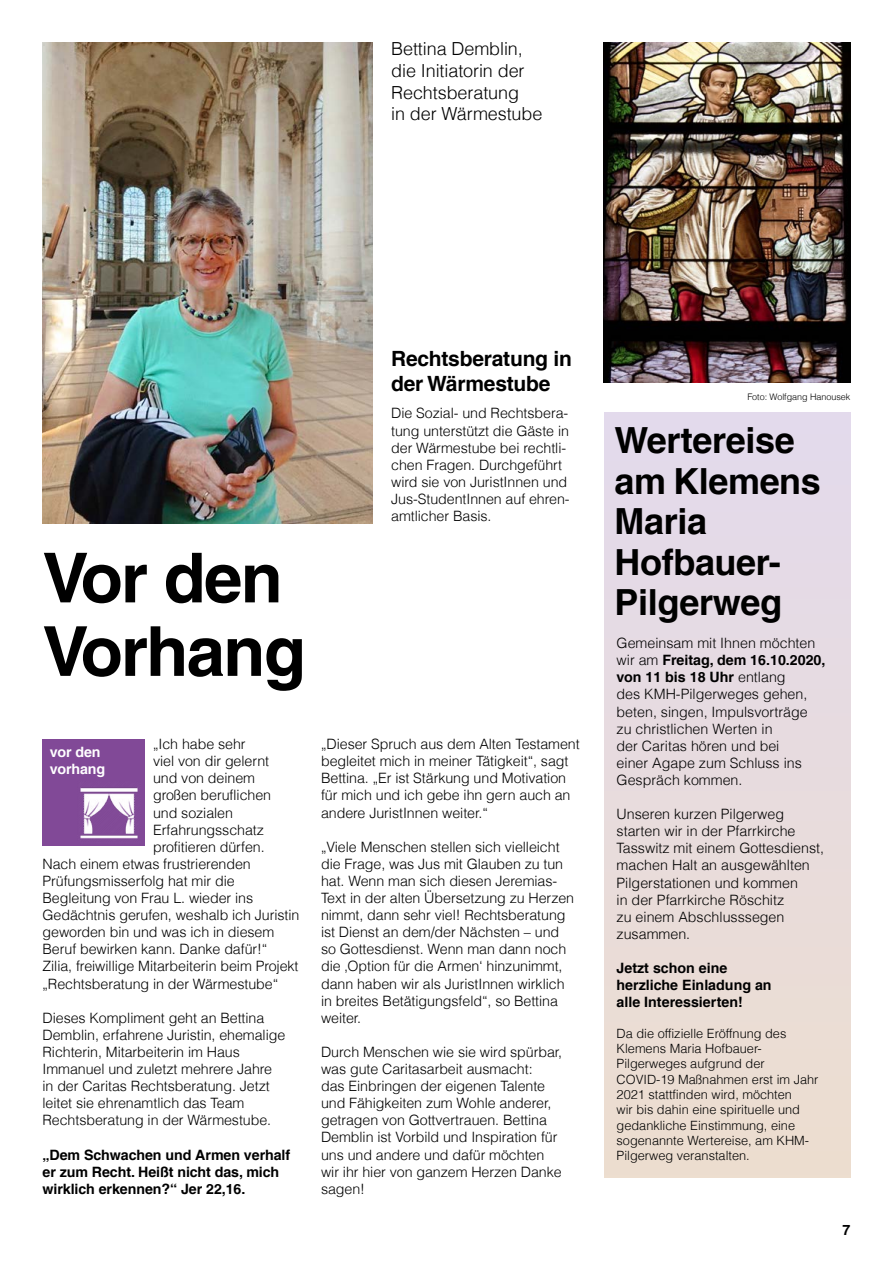
<style>
.page{position:relative;width:893px;height:1263px;background:#fff}
.page>*{position:absolute;margin:0;border:0;box-sizing:border-box;transform-origin:0 0}
.t1{font:700 69px/73.5px "Helvetica LT Com";letter-spacing:-.025em;color:#000}
.t2{font:700 36px/40.5px "Helvetica LT Com";letter-spacing:-.01em;color:#000}
.t3{font:700 21px/25.5px "Helvetica LT Com";letter-spacing:-.01em;color:#000}
.t4{font:300 18px/21.6px "Helvetica LT Com";letter-spacing:-.005em;color:#000}
.t5{font:300 14.25px/17.1px "Helvetica LT Com";letter-spacing:-.005em;color:#000}
.t6{font:700 14.25px/17.1px "Helvetica LT Com";letter-spacing:-.005em;color:#000}
.t7{font:700 14.25px/17.1px "Helvetica LT Com";letter-spacing:-.005em;color:#fff}
.t8{font:300 12.75px/15.3px "Helvetica LT Com";color:#000}
.t9{font:300 9px "Helvetica LT Com";letter-spacing:-.005em;color:#000}
.s1{font-weight:700}
</style>
<div class="page">
<div style="left:604px;top:412px;width:246px;height:766px;background:linear-gradient(to bottom,#e3daec,#ecddcf)"></div>
<div style="left:43px;top:739px;width:102px;height:106px;background:#814997"></div>
<img style="left:80px;top:787px;width:58px;height:52px">
<img style="left:43px;top:43px;width:329px;height:480px">
<img style="left:604px;top:43px;width:246px;height:340px">
<p class="t4" style="left:391px;top:38px;width:153px">Bettina Demblin, die Initiatorin der<br>Rechtsberatung<br>in der Wärmestube</p>
<h1 class="t1" style="left:43px;top:541px;width:265px">Vor den<br>Vorhang</h1>
<p class="t5" style="left:153px;top:735px;width:94px">„Ich habe sehr</p>
<p class="t5" style="left:153px;top:752px;width:118px">viel von dir gelernt</p>
<p class="t5" style="left:153px;top:769px;width:104px">und von deinem</p>
<p class="t5" style="left:153px;top:787px;width:120px">großen beruflichen</p>
<p class="t5" style="left:153px;top:804px;width:81px">und sozialen</p>
<p class="t5" style="left:153px;top:821px;width:112px">Erfahrungsschatz</p>
<p class="t5" style="left:153px;top:838px;width:113px">profitieren dürfen.</p>
<p class="t5" style="left:43px;top:855px;width:210px">Nach einem etwas frustrierenden</p>
<p class="t5" style="left:43px;top:872px;width:194px">Prüfungsmisserfolg hat mir die</p>
<p class="t5" style="left:43px;top:889px;width:212px">Begleitung von Frau L. wieder ins</p>
<p class="t5" style="left:43px;top:906px;width:258px">Gedächtnis gerufen, weshalb ich Juristin</p>
<p class="t5" style="left:43px;top:923px;width:233px">geworden bin und was ich in diesem</p>
<p class="t5" style="left:43px;top:940px;width:226px">Beruf bewirken kann. Danke dafür!“</p>
<p class="t5" style="left:43px;top:958px;width:258px">Zilia, freiwillige Mitarbeiterin beim Projekt</p>
<p class="t5" style="left:43px;top:975px;width:237px">„Rechtsberatung in der Wärmestube“</p>
<p class="t5" style="left:43px;top:1009px;width:244px">Dieses Kompliment geht an Bettina Demblin, erfahrene Juristin, ehemalige Richterin, Mitarbeiterin im Haus Immanuel und zuletzt mehrere Jahre in der Caritas Rechtsberatung. Jetzt leitet sie ehrenamtlich das Team Rechtsberatung in der Wärmestube.</p>
<p class="t6" style="left:43px;top:1146px;width:249px">„Dem Schwachen und Armen verhalf er zum Recht. Heißt nicht das, mich wirklich erkennen?“ Jer 22,16.</p>
<p class="t7" style="left:50px;top:743px;width:57px">vor den vorhang</p>
<h3 class="t3" style="left:391px;top:346px;width:182px">Rechtsberatung in der Wärmestube</h3>
<p class="t5" style="left:391px;top:405px;width:180px">Die Sozial- und Rechtsbera&shy;tung unterstützt die Gäste in der Wärmestube bei rechtli&shy;chen Fragen. Durchgeführt wird sie von JuristInnen und<br>Jus-StudentInnen auf ehren&shy;amtlicher Basis.</p>
<p class="t5" style="left:321px;top:735px;width:260px">„Dieser Spruch aus dem Alten Testament begleitet mich in meiner Tätigkeit“, sagt Bettina. „Er ist Stärkung und Motivation für mich und ich gebe ihn gern auch an andere JuristInnen weiter.“</p>
<p class="t5" style="left:321px;top:838px;width:255px">„Viele Menschen stellen sich vielleicht die Frage, was Jus mit Glauben zu tun hat. Wenn man sich diesen Jeremias-Text in der alten Übersetzung zu Herzen nimmt, dann sehr viel! Rechtsberatung ist Dienst an dem/der Nächsten – und so Gottesdienst. Wenn man dann noch die ‚Option für die Armen‘ hinzunimmt, dann haben wir als JuristInnen wirklich in breites Betätigungsfeld“, so Bettina weiter.</p>
<p class="t5" style="left:321px;top:1043px;width:243px">Durch Menschen wie sie wird spürbar, was gute Caritasarbeit ausmacht:<br>das Einbringen der eigenen Talente und Fähigkeiten zum Wohle anderer, getragen von Gottvertrauen. Bettina<br>Demblin ist Vorbild und Inspiration für uns und andere und dafür möchten wir ihr hier von ganzem Herzen Danke sagen!</p>
<p class="t9" style="left:747px;top:391px;width:104px">Foto: Wolfgang Hanousek</p>
<h2 class="t2" style="left:614px;top:420px;width:208px">Wertereise am Klemens<br>Maria<br>Hofbauer-<br>Pilgerweg</h2>
<p class="t5" style="left:617px;top:634px;width:210px">Gemeinsam mit Ihnen möchten wir am <span class="s1">Freitag, dem 16.10.2020, von 11 bis 18 Uhr</span> entlang<br>des KMH-Pilgerweges gehen, beten, singen, Impulsvorträge zu christlichen Werten in<br>der Caritas hören und bei<br>einer Agape zum Schluss ins<br>Gespräch kommen.</p>
<p class="t5" style="left:617px;top:805px;width:209px">Unseren kurzen Pilgerweg starten wir in der Pfarrkirche<br>Tasswitz mit einem Gottesdienst, machen Halt an ausgewählten<br>Pilgerstationen und kommen<br>in der Pfarrkirche Röschitz<br>zu einem Abschlusssegen zusammen.</p>
<p class="t6" style="left:617px;top:959px;width:157px">Jetzt schon eine herzliche Einladung an alle Interessierten!</p>
<p class="t8" style="left:617px;top:1025px;width:203px">Da die offizielle Eröffnung des<br>Klemens Maria Hofbauer-<br>Pilgerweges aufgrund der<br>COVID-19 Maßnahmen erst im Jahr<br>2021 stattfinden wird, möchten<br>wir bis dahin eine spirituelle und gedankliche Einstimmung, eine sogenannte Wertereise, am KHM-<br>Pilgerweg veranstalten.</p>
<p class="t6" style="left:842px;top:1221px;width:9px">7</p>
</div>
